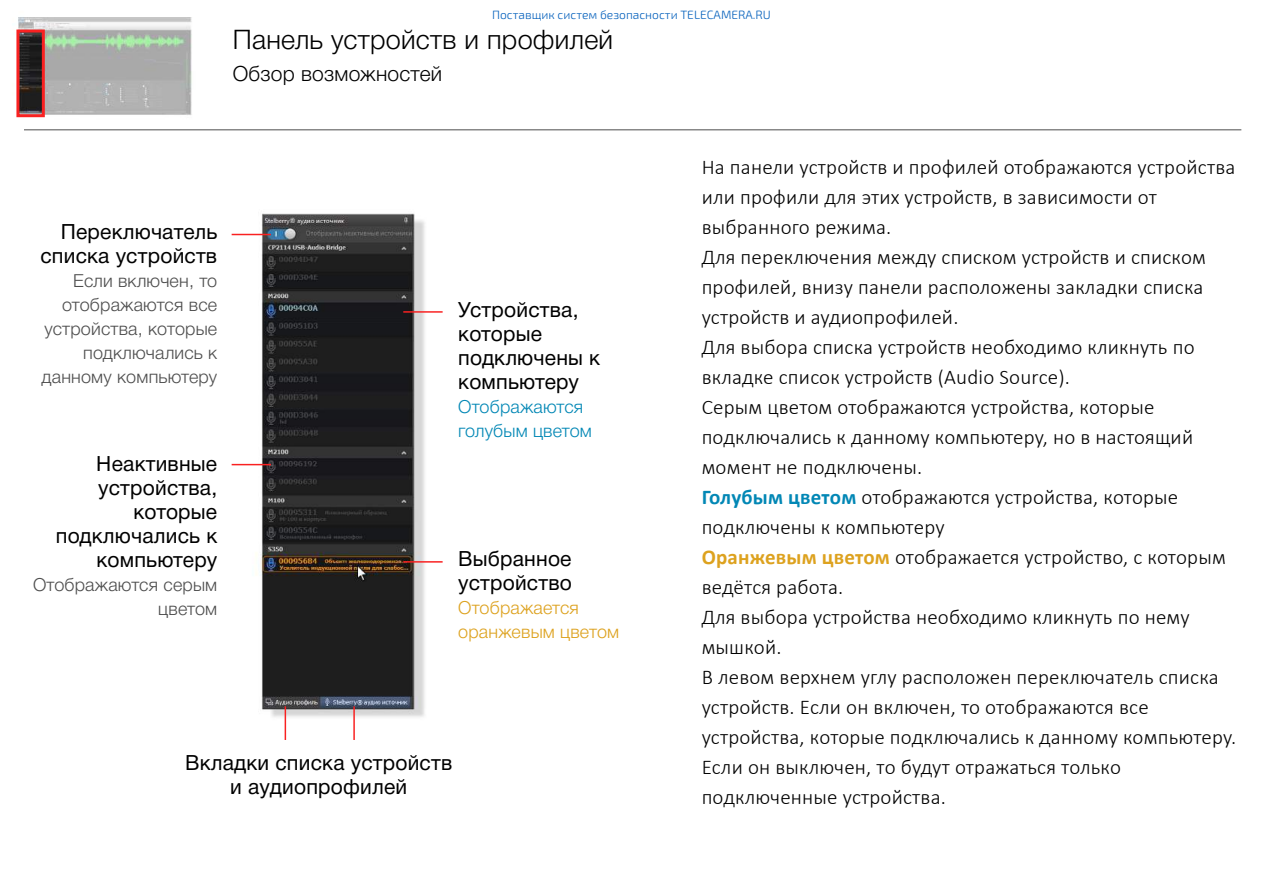
<style>
.page{position:relative;width:1263px;height:893px;background:#fff}
.page>*{position:absolute;margin:0;border:0;box-sizing:border-box;transform-origin:0 0}
.t1{font:300 27px "Helvetica Neue Cyr";letter-spacing:.01em;color:#000}
.t2{font:300 21px/30px "Calibri";letter-spacing:.01em;color:#000}
.t3{font:21px/24px "Helvetica Neue Cyr";letter-spacing:.01em;color:#000;text-align:right}
.t4{font:300 21px "Helvetica Neue Cyr";letter-spacing:.01em;color:#000}
.t5{font:300 18px/24px "Helvetica Neue Cyr";letter-spacing:.01em;color:#4d4d4d;text-align:right}
.t6{font:300 18px/24px "Helvetica Neue Cyr";letter-spacing:.01em;color:#dda21f}
.t7{font:300 18px/24px "Helvetica Neue Cyr";letter-spacing:.01em;color:#0287b5}
.t8{font:300 12px "Exo 2.0";color:#005ebb}
.s1{font-weight:700;color:#0287b5}
.s2{font-weight:700;color:#dda21f}
</style>
<div class="page">
<img style="left:16px;top:17px;width:1226px;height:723px">
<div style="left:16px;top:30px;width:29px;height:87px;border:3px solid #f92121"></div>
<hr style="left:403px;top:311px;width:40px;height:2px;background:#f92121">
<hr style="left:403px;top:561px;width:40px;height:2px;background:#f92121">
<hr style="left:232px;top:234px;width:39px;height:1px;background:#f92121">
<hr style="left:232px;top:464px;width:39px;height:1px;background:#f92121">
<hr style="left:24px;top:129px;width:1217px;height:1px;background:#4d4d4d">
<hr style="left:353px;top:706px;width:2px;height:34px;background:#f92121">
<hr style="left:285px;top:706px;width:1px;height:34px;background:#f92121">
<p class="t8" style="left:492px;top:11px;width:280px">Поставщик систем безопасности TELECAMERA.RU</p>
<p class="t1" style="left:233px;top:25px;width:382px">Панель устройств и профилей</p>
<p class="t4" style="left:233px;top:62px;width:211px">Обзор возможностей</p>
<p class="t3" style="left:40px;top:220px;width:178px">Переключатель списка устройств</p>
<p class="t5" style="left:42px;top:269px;width:177px">Если включен, то отображаются все устройства, которые подключались к данному компьютеру</p>
<p class="t3" style="left:56px;top:452px;width:163px">Неактивные устройства, которые подключались к компьютеру</p>
<p class="t5" style="left:33px;top:573px;width:186px">Отображаются серым цветом</p>
<p class="t3" style="left:458px;top:298px;width:143px;text-align:left">Устройства, которые подключены к компьютеру</p>
<p class="t7" style="left:458px;top:395px;width:135px">Отображаются голубым цветом</p>
<p class="t3" style="left:458px;top:547px;width:115px;text-align:left">Выбранное устройство</p>
<p class="t6" style="left:458px;top:596px;width:162px">Отображается оранжевым цветом</p>
<p class="t3" style="left:185px;top:751px;width:269px;text-align:center">Вкладки списка устройств и аудиопрофилей</p>
<p class="t2" style="left:702px;top:152px;width:536px">На панели устройств и профилей отображаются устройства или профили для этих устройств, в зависимости от выбранного режима.<br>Для переключения между списком устройств и списком профилей, внизу панели расположены закладки списка устройств и аудиопрофилей.<br>Для выбора списка устройств необходимо кликнуть по вкладке список устройств (Audio Source).<br>Серым цветом отображаются устройства, которые подключались к данному компьютеру, но в настоящий момент не подключены.<br><span class="s1">Голубым цветом</span> отображаются устройства, которые подключены к компьютеру<br><span class="s2">Оранжевым цветом</span> отображается устройство, с которым ведётся работа.<br>Для выбора устройства необходимо кликнуть по нему мышкой.<br>В левом верхнем углу расположен переключатель списка устройств. Если он включен, то отображаются все устройства, которые подключались к данному компьютеру.<br>Если он выключен, то будут отражаться только подключенные устройства.</p>
</div>
